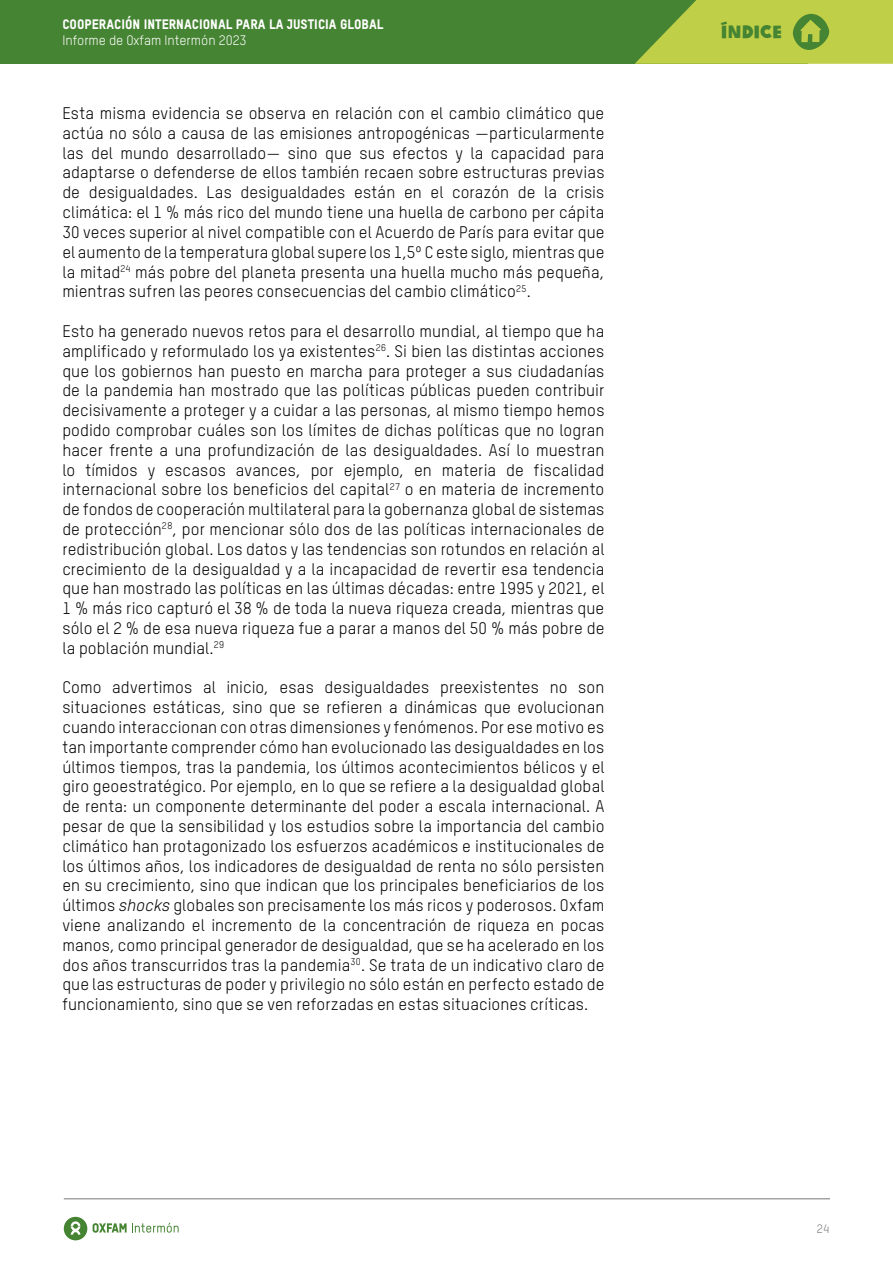
<style>
.page{position:relative;width:893px;height:1263px;background:#fff}
.page>*{position:absolute;margin:0;border:0;box-sizing:border-box;transform-origin:0 0}
.t1{font:17.7px "Oxfam Global Headline";color:#458432}
.t2{font:16.5px/19.8px "Oxfam TSTARPRO";letter-spacing:.005em;color:#000;text-align:justify}
.t3{font:13.5px "Oxfam TSTARPRO Headline";color:#fff}
.t4{font:13.5px "Oxfam TSTARPRO";color:#fff}
.t5{font:12px "Oxfam TSTARPRO";color:#777776}
.s1{font-style:italic}
</style>
<div class="page">
<hr style="left:64px;top:1198px;width:766px;height:1px;background:#777776">
<svg style="left:64px;top:1217px;width:23px;height:23px"></svg>
<svg style="left:93px;top:1223px;width:86px;height:10px"></svg>
<div style="left:0;top:0;width:808px;height:64px;background:#458432"></div>
<svg style="left:635px;top:0;width:258px;height:64px;background:#abc244"></svg>
<p class="t3" style="left:62px;top:16px;width:323px">COOPERACIÓN INTERNACIONAL PARA LA JUSTICIA GLOBAL</p>
<p class="t4" style="left:62px;top:32px;width:186px">Informe de Oxfam Intermón 2023</p>
<p class="t2" style="left:62px;top:103px;width:544px">Esta misma evidencia se observa en relación con el cambio climático que actúa no sólo a causa de las emisiones antropogénicas —particularmente las del mundo desarrollado— sino que sus efectos y la capacidad para adaptarse o defenderse de ellos también recaen sobre estructuras previas de desigualdades. Las desigualdades están en el corazón de la crisis climática: el 1 % más rico del mundo tiene una huella de carbono per cápita 30 veces superior al nivel compatible con el Acuerdo de París para evitar que el aumento de la temperatura global supere los 1,5º C este siglo, mientras que la mitad<sup>24</sup> más pobre del planeta presenta una huella mucho más pequeña, mientras sufren las peores consecuencias del cambio climático<sup>25</sup>.</p>
<p class="t2" style="left:62px;top:321px;width:544px">Esto ha generado nuevos retos para el desarrollo mundial, al tiempo que ha amplificado y reformulado los ya existentes<sup>26</sup>. Si bien las distintas acciones que los gobiernos han puesto en marcha para proteger a sus ciudadanías de la pandemia han mostrado que las políticas públicas pueden contribuir decisivamente a proteger y a cuidar a las personas, al mismo tiempo hemos podido comprobar cuáles son los límites de dichas políticas que no logran hacer frente a una profundización de las desigualdades. Así lo muestran lo tímidos y escasos avances, por ejemplo, en materia de fiscalidad internacional sobre los beneficios del capital<sup>27</sup> o en materia de incremento de fondos de cooperación multilateral para la gobernanza global de sistemas de protección<sup>28</sup>, por mencionar sólo dos de las políticas internacionales de redistribución global. Los datos y las tendencias son rotundos en relación al crecimiento de la desigualdad y a la incapacidad de revertir esa tendencia que han mostrado las políticas en las últimas décadas: entre 1995 y 2021, el 1 % más rico capturó el 38 % de toda la nueva riqueza creada, mientras que sólo el 2 % de esa nueva riqueza fue a parar a manos del 50 % más pobre de la población mundial.<sup>29</sup></p>
<p class="t2" style="left:62px;top:677px;width:544px">Como advertimos al inicio, esas desigualdades preexistentes no son situaciones estáticas, sino que se refieren a dinámicas que evolucionan cuando interaccionan con otras dimensiones y fenómenos. Por ese motivo es tan importante comprender cómo han evolucionado las desigualdades en los últimos tiempos, tras la pandemia, los últimos acontecimientos bélicos y el giro geoestratégico. Por ejemplo, en lo que se refiere a la desigualdad global de renta: un componente determinante del poder a escala internacional. A pesar de que la sensibilidad y los estudios sobre la importancia del cambio climático han protagonizado los esfuerzos académicos e institucionales de los últimos años, los indicadores de desigualdad de renta no sólo persisten en su crecimiento, sino que indican que los principales beneficiarios de los últimos <span class="s1">shocks</span> globales son precisamente los más ricos y poderosos. Oxfam viene analizando el incremento de la concentración de riqueza en pocas manos, como principal generador de desigualdad, que se ha acelerado en los dos años transcurridos tras la pandemia<sup>30</sup>. Se trata de un indicativo claro de que las estructuras de poder y privilegio no sólo están en perfecto estado de funcionamiento, sino que se ven reforzadas en estas situaciones críticas.</p>
<p class="t1" style="left:721px;top:17px;width:63px">ÍNDICE</p>
<p class="t5" style="left:817px;top:1221px;width:14px">24</p>
</div>
